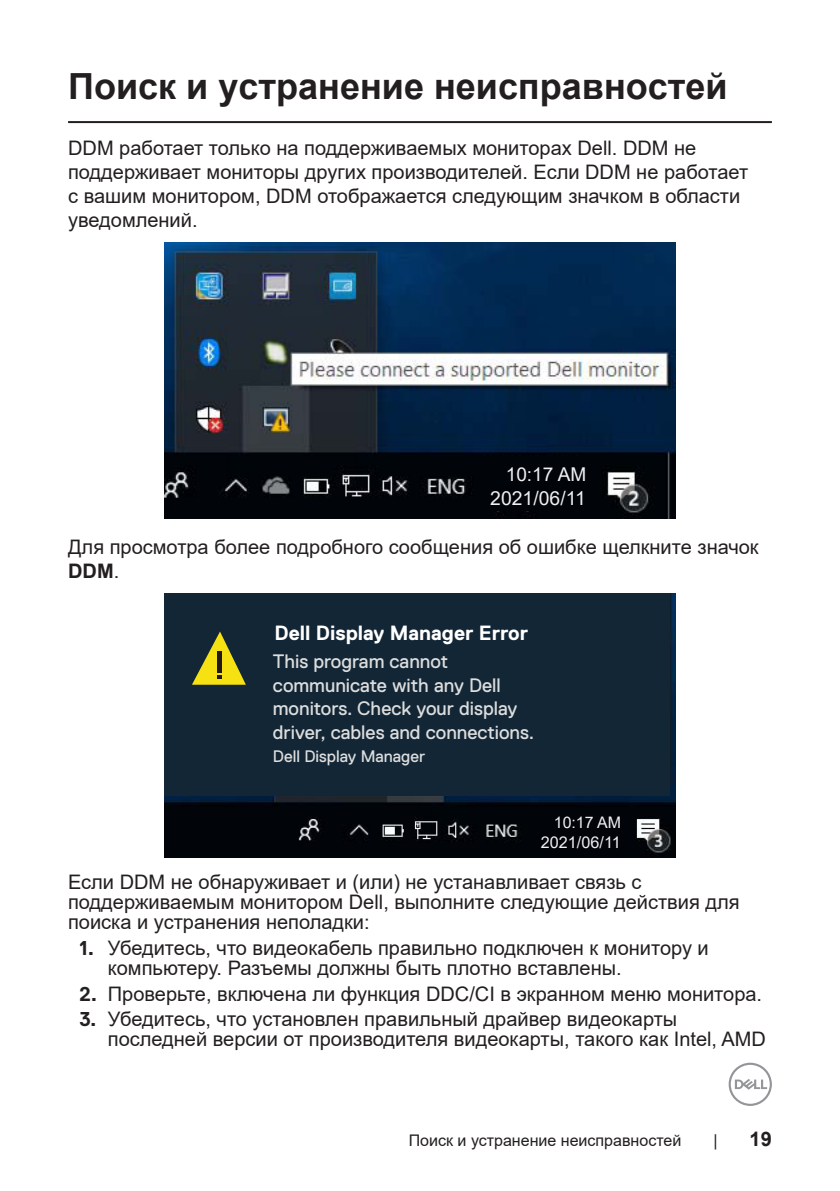
<style>
.page{position:relative;width:840px;height:1191px;background:#fff}
.page>*{position:absolute;margin:0;border:0;box-sizing:border-box;transform-origin:0 0}
.Head_1{font:700 36px "Arial";color:#231f20}
.t1{font:700 20.6px "Dell Replica";color:#fff}
.Paragraph{font:20px/24px "Arial";color:#231f20}
.t2{font:700 20px "Arial";color:#231f20}
.t3{font:19.4px/23.4px "Dell Replica";color:#dcdddd}
.t4{font:19.4px "Arial";color:#f0f0f2}
.t5{font:19px "Arial";color:#f0f0f2}
.t6{font:16.6px "Dell Replica";color:#dcdddd}
.t7{font:16.2px "Arial";color:#f0f0f2}
.t8{font:16px "Arial";color:#231f20}
.t9{font:16px "Arial";color:#f0f0f2}
.s1{font-weight:700}
.s2{font-family:"Dell Replica";font-weight:700}
</style>
<div class="page">
<svg style="left:728px;top:1062px;width:43px;height:44px"></svg>
<hr style="left:68px;top:121px;width:703px;height:2px;background:#231f20">
<img style="left:164px;top:242px;width:511px;height:276px">
<div style="left:475px;top:457px;width:104px;height:54px;background:#010409"></div>
<img style="left:164px;top:593px;width:511px;height:265px">
<div style="left:526px;top:807px;width:89px;height:47px;background:#010409"></div>
<div style="left:164px;top:593px;width:505px;height:203px;background:#132635"></div>
<svg style="left:192px;top:631px;width:54px;height:53px"></svg>
<p class="Head_1" style="left:68px;top:61px;width:660px">Поиск и устранение неисправностей</p>
<p class="Paragraph" style="left:68px;top:136px;width:681px">DDM работает только на поддерживаемых мониторах Dell. DDM не поддерживает мониторы других производителей. Если DDM не работает с вашим монитором, DDM отображается следующим значком в области уведомлений.</p>
<p class="t5" style="left:505px;top:461px;width:82px">10:17 AM</p>
<p class="t4" style="left:490px;top:484px;width:97px">2021/06/11</p>
<p class="Paragraph" style="left:68px;top:535px;width:691px">Для просмотра более подробного сообщения об ошибке щелкните значок<br><span class="s1">DDM</span>.</p>
<p class="t1" style="left:274px;top:621px;width:255px">Dell Display Manager Error</p>
<p class="t3" style="left:273px;top:650px;width:263px">This program cannot communicate with any Dell monitors. Check your display driver, cables and connections.</p>
<p class="t6" style="left:273px;top:747px;width:154px">Dell Display Manager</p>
<p class="t9" style="left:553px;top:811px;width:69px">10:17 AM</p>
<p class="t7" style="left:540px;top:831px;width:81px">2021/06/11</p>
<p class="Paragraph" style="left:68px;top:872px;width:672px;line-height:20px">Если DDM не обнаруживает и (или) не устанавливает связь с поддерживаемым монитором Dell, выполните следующие действия для поиска и устранения неполадки:</p>
<p class="Paragraph" style="left:108px;top:938px;width:602px;line-height:20px;text-indent:-28px"><span class="s2">1.</span> Убедитесь, что видеокабель правильно подключен к монитору и компьютеру. Разъемы должны быть плотно вставлены.</p>
<p class="Paragraph" style="left:79px;top:981px;width:683px"><span class="s2">2.</span> Проверьте, включена ли функция DDC/CI в экранном меню монитора.</p>
<p class="Paragraph" style="left:108px;top:1009px;width:659px;line-height:20px;text-indent:-28px"><span class="s2">3.</span> Убедитесь, что установлен правильный драйвер видеокарты последней версии от производителя видеокарты, такого как Intel, AMD</p>
<p class="t8" style="left:408px;top:1129px;width:274px">Поиск и устранение неисправностей</p>
<p class="t8" style="left:713px;top:1129px;width:6px">|</p>
<p class="t2" style="left:749px;top:1124px;width:24px">19</p>
</div>
